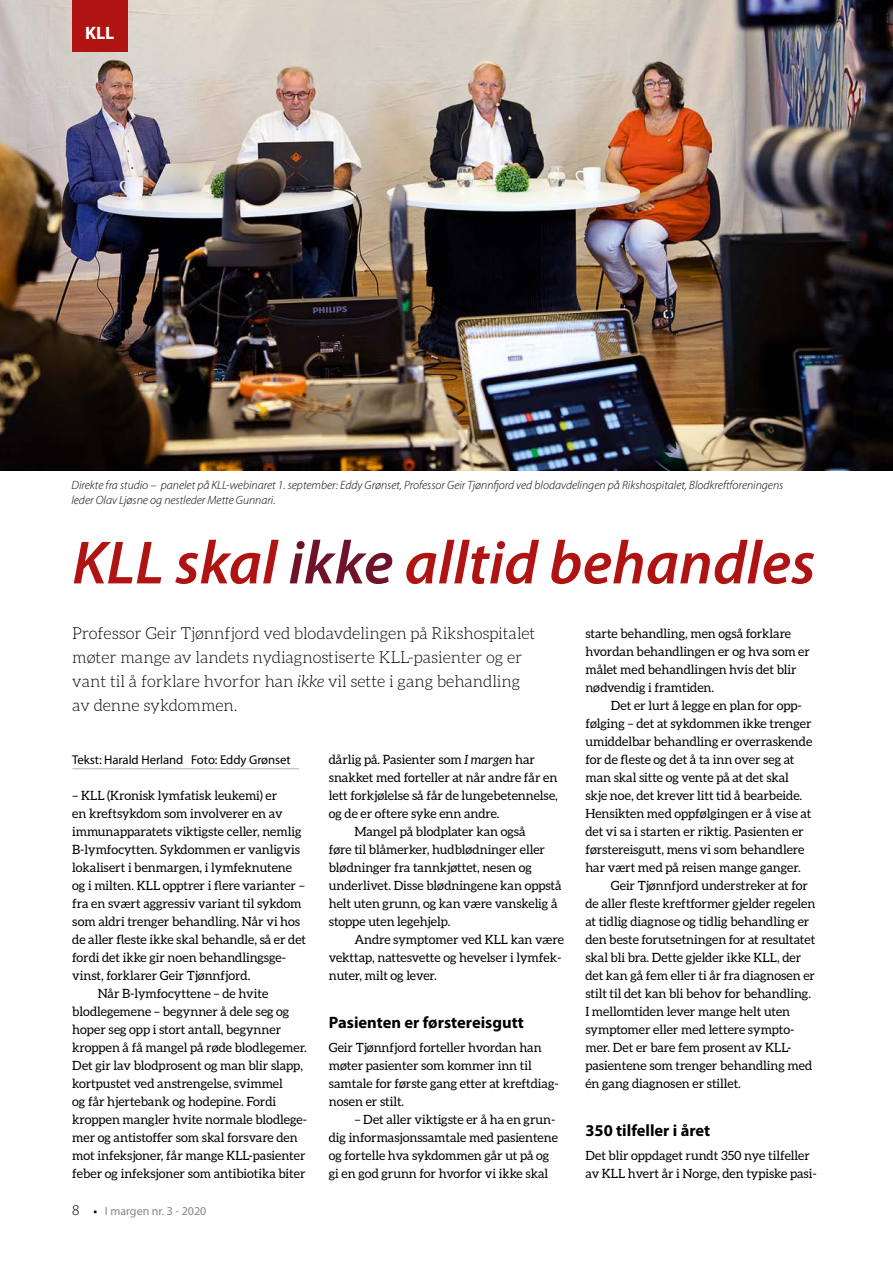
<style>
.page{position:relative;width:893px;height:1263px;background:#fff}
.page>*{position:absolute;margin:0;border:0;box-sizing:border-box;transform-origin:0 0}
.t1{font:italic 600 61.5px "Myriad Pro";color:#af1412}
.t2{font:700 18px "Myriad Pro";color:#fff}
.t3{font:300 16.5px/24px "Aleo";letter-spacing:-.005em;color:#000}
.t4{font:700 16.5px "Myriad Pro";color:#000}
.t5{font:12.75px/18px "Aleo";letter-spacing:-.005em;color:#000}
.t6{font:12.75px "Myriad Pro";letter-spacing:-.005em;color:#000}
.t7{font:italic 300 12px/15px "Myriad Pro";color:#000}
.t8{font:12px "Myriad Pro";color:#868786}
.s1{color:#6e1329}
.s2{font-style:italic}
.s3{font-weight:300;font-size:15px;color:#000}
.s4{font-weight:600;color:#000}
</style>
<div class="page">
<img style="left:0;top:0;width:893px;height:471px">
<hr style="left:72px;top:768px;width:227px;height:1px;background:#b1b2b3">
<div style="left:72px;top:0;width:56px;height:51px;background:#af1412"></div>
<h2 class="t2" style="left:85px;top:23px;width:31px">KLL</h2>
<p class="t7" style="left:71px;top:478px;width:713px">Direkte fra studio – panelet på KLL-webinaret 1. september: Eddy Grønset, Professor Geir Tjønnfjord ved blodavdelingen på Rikshospitalet, Blodkreftforeningens leder Olav Ljøsne og nestleder Mette Gunnari.</p>
<h1 class="t1" style="left:72px;top:529px;width:745px">KLL skal <span class="s1">ikke</span> alltid behandles</h1>
<p class="t3" style="left:72px;top:621px;width:465px">Professor Geir Tjønnfjord ved blodavdelingen på Rikshospitalet møter mange av landets nydiagnostiserte KLL-pasienter og er vant til å forklare hvorfor han <span class="s2">ikke</span> vil sette i gang behandling av denne sykdommen.</p>
<p class="t6" style="left:72px;top:753px;width:220px">Tekst: Harald Herland Foto: Eddy Grønset</p>
<p class="t5" style="left:72px;top:786px;width:207px">– KLL (Kronisk lymfatisk leukemi) er</p>
<p class="t5" style="left:72px;top:804px;width:212px">en kreftsykdom som involverer en av</p>
<p class="t5" style="left:72px;top:822px;width:231px">immunapparatets viktigste celler, nemlig</p>
<p class="t5" style="left:72px;top:840px;width:229px">B-lymfocytten. Sykdommen er vanligvis</p>
<p class="t5" style="left:72px;top:858px;width:221px">lokalisert i benmargen, i lymfeknutene</p>
<p class="t5" style="left:72px;top:876px;width:234px">og i milten. KLL opptrer i flere varianter –</p>
<p class="t5" style="left:72px;top:894px;width:231px">fra en svært aggressiv variant til sykdom</p>
<p class="t5" style="left:72px;top:912px;width:229px">som aldri trenger behandling. Når vi hos</p>
<p class="t5" style="left:72px;top:930px;width:235px">de aller fleste ikke skal behandle, så er det</p>
<p class="t5" style="left:72px;top:948px;width:215px">fordi det ikke gir noen behandlingsge-</p>
<p class="t5" style="left:72px;top:966px;width:180px">vinst, forklarer Geir Tjønnfjord.</p>
<p class="t5" style="left:98px;top:984px;width:172px">Når B-lymfocyttene – de hvite</p>
<p class="t5" style="left:72px;top:1002px;width:219px">blodlegemene – begynner å dele seg og</p>
<p class="t5" style="left:72px;top:1020px;width:210px">hoper seg opp i stort antall, begynner</p>
<p class="t5" style="left:72px;top:1038px;width:236px">kroppen å få mangel på røde blodlegemer.</p>
<p class="t5" style="left:72px;top:1056px;width:232px">Det gir lav blodprosent og man blir slapp,</p>
<p class="t5" style="left:72px;top:1074px;width:212px">kortpustet ved anstrengelse, svimmel</p>
<p class="t5" style="left:72px;top:1092px;width:205px">og får hjertebank og hodepine. Fordi</p>
<p class="t5" style="left:72px;top:1110px;width:236px">kroppen mangler hvite normale blodlege-</p>
<p class="t5" style="left:72px;top:1128px;width:227px">mer og antistoffer som skal forsvare den</p>
<p class="t5" style="left:72px;top:1146px;width:235px">mot infeksjoner, får mange KLL-pasienter</p>
<p class="t5" style="left:72px;top:1164px;width:235px">feber og infeksjoner som antibiotika biter</p>
<p class="t8" style="left:72px;top:1204px;width:136px"><span class="s3">8</span> <span class="s4">•</span> I margen nr. 3 - 2020</p>
<p class="t5" style="left:329px;top:750px;width:208px">dårlig på. Pasienter som <span class="s2">I margen</span> har</p>
<p class="t5" style="left:329px;top:768px;width:230px">snakket med forteller at når andre får en</p>
<p class="t5" style="left:329px;top:786px;width:231px">lett forkjølelse så får de lungebetennelse,</p>
<p class="t5" style="left:329px;top:804px;width:172px">og de er oftere syke enn andre.</p>
<p class="t5" style="left:354px;top:822px;width:173px">Mangel på blodplater kan også</p>
<p class="t5" style="left:329px;top:840px;width:218px">føre til blåmerker, hudblødninger eller</p>
<p class="t5" style="left:329px;top:858px;width:205px">blødninger fra tannkjøttet, nesen og</p>
<p class="t5" style="left:329px;top:876px;width:234px">underlivet. Disse blødningene kan oppstå</p>
<p class="t5" style="left:329px;top:894px;width:230px">helt uten grunn, og kan være vanskelig å</p>
<p class="t5" style="left:329px;top:912px;width:123px">stoppe uten legehjelp.</p>
<p class="t5" style="left:354px;top:930px;width:211px">Andre symptomer ved KLL kan være</p>
<p class="t5" style="left:329px;top:948px;width:234px">vekttap, nattesvette og hevelser i lymfek-</p>
<p class="t5" style="left:329px;top:966px;width:110px">nuter, milt og lever.</p>
<p class="t4" style="left:329px;top:1013px;width:196px">Pasienten er førstereisgutt</p>
<p class="t5" style="left:329px;top:1038px;width:231px">Geir Tjønnfjord forteller hvordan han møter pasienter som kommer inn til samtale for første gang etter at kreftdiag&shy;nosen er stilt.</p>
<p class="t5" style="left:329px;top:1110px;width:231px;text-indent:26px">– Det aller viktigste er å ha en grun&shy;dig informasjonssamtale med pasientene og fortelle hva sykdommen går ut på og gi en god grunn for hvorfor vi ikke skal</p>
<p class="t5" style="left:585px;top:624px;width:226px">starte behandling, men også forklare hvordan behandlingen er og hva som er målet med behandlingen hvis det blir nødvendig i framtiden.</p>
<p class="t5" style="left:611px;top:696px;width:192px">Det er lurt å legge en plan for opp-</p>
<p class="t5" style="left:585px;top:714px;width:228px">følging – det at sykdommen ikke trenger</p>
<p class="t5" style="left:585px;top:732px;width:228px">umiddelbar behandling er overraskende</p>
<p class="t5" style="left:585px;top:750px;width:211px">for de fleste og det å ta inn over seg at</p>
<p class="t5" style="left:585px;top:768px;width:205px">man skal sitte og vente på at det skal</p>
<p class="t5" style="left:585px;top:786px;width:218px">skje noe, det krever litt tid å bearbeide.</p>
<p class="t5" style="left:585px;top:804px;width:227px">Hensikten med oppfølgingen er å vise at</p>
<p class="t5" style="left:585px;top:822px;width:220px">det vi sa i starten er riktig. Pasienten er</p>
<p class="t5" style="left:585px;top:840px;width:220px">førstereisgutt, mens vi som behandlere</p>
<p class="t5" style="left:585px;top:858px;width:217px">har vært med på reisen mange ganger.</p>
<p class="t5" style="left:611px;top:876px;width:199px">Geir Tjønnfjord understreker at for</p>
<p class="t5" style="left:585px;top:894px;width:232px">de aller fleste kreftformer gjelder regelen</p>
<p class="t5" style="left:585px;top:912px;width:225px">at tidlig diagnose og tidlig behandling er</p>
<p class="t5" style="left:585px;top:930px;width:231px">den beste forutsetningen for at resultatet</p>
<p class="t5" style="left:585px;top:948px;width:217px">skal bli bra. Dette gjelder ikke KLL, der</p>
<p class="t5" style="left:585px;top:966px;width:231px">det kan gå fem eller ti år fra diagnosen er</p>
<p class="t5" style="left:585px;top:984px;width:227px">stilt til det kan bli behov for behandling.</p>
<p class="t5" style="left:585px;top:1002px;width:206px">I mellomtiden lever mange helt uten</p>
<p class="t5" style="left:585px;top:1020px;width:211px">symptomer eller med lettere sympto-</p>
<p class="t5" style="left:585px;top:1038px;width:208px">mer. Det er bare fem prosent av KLL-</p>
<p class="t5" style="left:585px;top:1056px;width:229px">pasientene som trenger behandling med</p>
<p class="t5" style="left:585px;top:1074px;width:157px">én gang diagnosen er stillet.</p>
<p class="t4" style="left:585px;top:1121px;width:126px">350 tilfeller i året</p>
<p class="t5" style="left:585px;top:1146px;width:233px">Det blir oppdaget rundt 350 nye tilfeller av KLL hvert år i Norge, den typiske pasi-</p>
</div>
